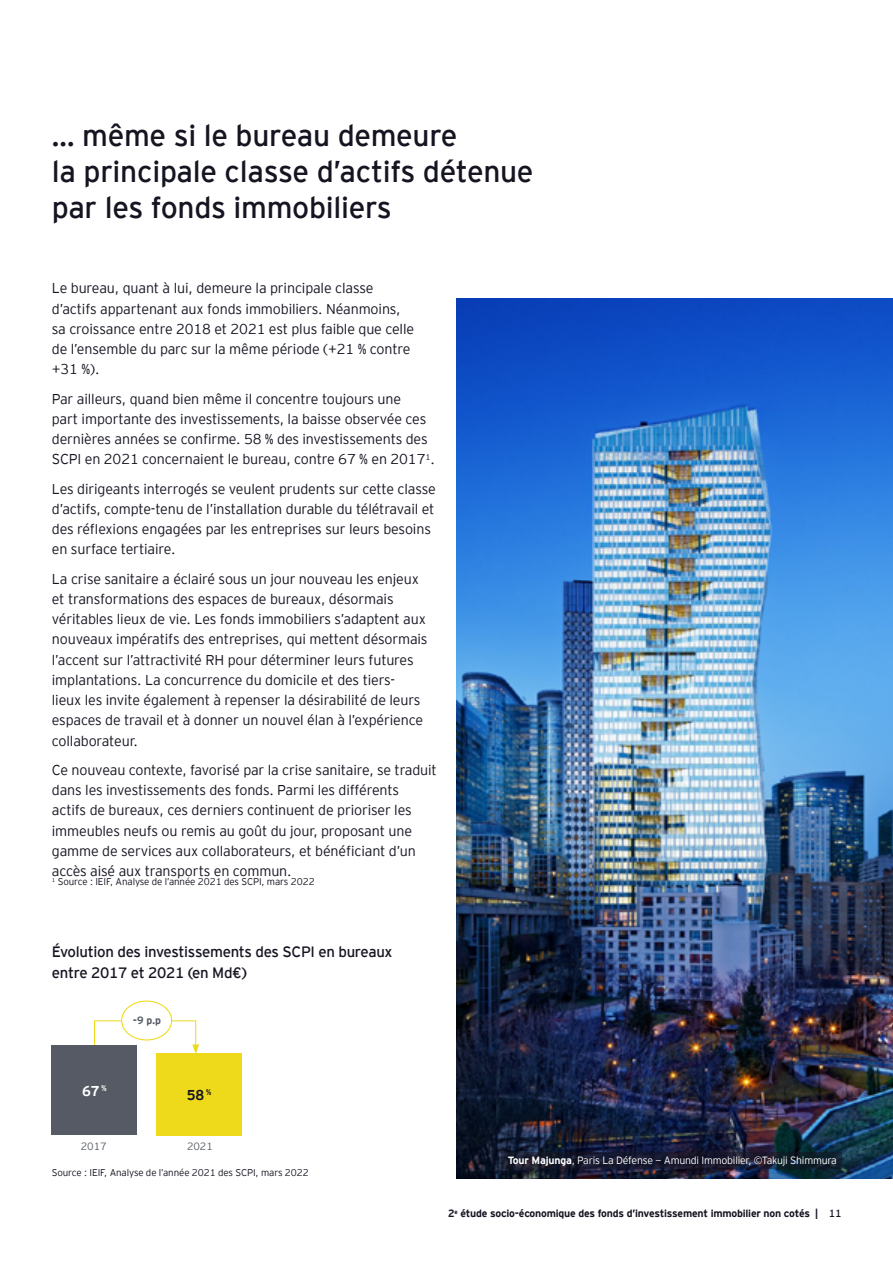
<style>
.page{position:relative;width:893px;height:1263px;background:#fff}
.page>*{position:absolute;margin:0;border:0;box-sizing:border-box;transform-origin:0 0}
.t1{font:30px/36px "EY Interstate";letter-spacing:-.01em;color:#151522}
.t2{font:15px/21px "EY Interstate";letter-spacing:-.02em;color:#151522}
.t3{font:300 14.25px/20.2px "EY Interstate";letter-spacing:-.01em;color:#151522}
.t4{font:700 14.25px "EY Interstate";color:#fff}
.t5{font:700 14.25px "EY Interstate";color:#151522}
.t6{font:700 10.5px "EY Interstate";letter-spacing:-.02em;color:#151522}
.t7{font:300 10.5px "EY Interstate";letter-spacing:-.02em;color:#fff}
.t8{font:300 10.5px "EY Interstate";letter-spacing:-.01em;color:#565a65}
.t9{font:700 10.5px "EY Interstate";color:#565a65}
.t10{font:10.5px "EY Interstate";color:#151522}
.t11{font:300 9.75px "EY Interstate";letter-spacing:-.01em;color:#151522}
.s1{font-weight:700}
</style>
<div class="page">
<img style="left:456px;top:299px;width:437px;height:879px">
<svg style="left:501px;top:1151px;width:340px;height:17px;background:#161b2e"></svg>
<hr style="left:94px;top:1021px;width:1px;height:89px;background:#eeda1b">
<svg style="left:192px;top:1021px;width:7px;height:32px"></svg>
<hr style="left:95px;top:1020px;width:101px;height:1px;background:#eeda1b">
<div style="left:122px;top:1001px;width:50px;height:39px;background:#fff;border-radius:50%"></div>
<div style="left:121px;top:1000px;width:51px;height:40px;border:1px solid #eeda1b;border-radius:50%"></div>
<div style="left:52px;top:1046px;width:85px;height:89px;background:#565a65"></div>
<div style="left:157px;top:1053px;width:85px;height:82px;background:#eeda1b"></div>
<h1 class="t1" style="left:52px;top:115px;width:483px">… même si le bureau demeure<br>la principale classe d’actifs détenue par les fonds immobiliers</h1>
<p class="t3" style="left:52px;top:277px;width:364px">Le bureau, quant à lui, demeure la principale classe d’actifs appartenant aux fonds immobiliers. Néanmoins, sa croissance entre 2018 et 2021 est plus faible que celle de l’ensemble du parc sur la même période (+21 % contre +31 %).</p>
<p class="t3" style="left:52px;top:388px;width:384px">Par ailleurs, quand bien même il concentre toujours une<br>part importante des investissements, la baisse observée ces dernières années se confirme. 58 % des investissements des SCPI en 2021 concernaient le bureau, contre 67 % en 2017<sup>1</sup>.</p>
<p class="t3" style="left:52px;top:478px;width:385px">Les dirigeants interrogés se veulent prudents sur cette classe d’actifs, compte-tenu de l’installation durable du télétravail et des réflexions engagées par les entreprises sur leurs besoins en surface tertiaire.</p>
<p class="t3" style="left:52px;top:568px;width:377px">La crise sanitaire a éclairé sous un jour nouveau les enjeux et transformations des espaces de bureaux, désormais véritables lieux de vie. Les fonds immobiliers s’adaptent aux nouveaux impératifs des entreprises, qui mettent désormais l’accent sur l’attractivité RH pour déterminer leurs futures implantations. La concurrence du domicile et des tiers&shy;lieux les invite également à repenser la désirabilité de leurs espaces de travail et à donner un nouvel élan à l’expérience collaborateur.</p>
<p class="t3" style="left:52px;top:759px;width:387px">Ce nouveau contexte, favorisé par la crise sanitaire, se traduit dans les investissements des fonds. Parmi les différents actifs de bureaux, ces derniers continuent de prioriser les immeubles neufs ou remis au goût du jour, proposant une gamme de services aux collaborateurs, et bénéficiant d’un accès aisé aux transports en commun.</p>
<p class="t11" style="left:52px;top:874px;width:264px"><sup>1</sup> Source : IEIF, Analyse de l’année 2021 des SCPI, mars 2022</p>
<p class="t2" style="left:52px;top:940px;width:342px">Évolution des investissements des SCPI en bureaux entre 2017 et 2021 (en Md€)</p>
<p class="t9" style="left:133px;top:1013px;width:30px">-9 p.p</p>
<p class="t4" style="left:82px;top:1081px;width:26px">67<sup>%</sup></p>
<p class="t5" style="left:187px;top:1084px;width:26px">58<sup>%</sup></p>
<p class="t8" style="left:81px;top:1139px;width:27px">2017</p>
<p class="t8" style="left:187px;top:1139px;width:27px">2021</p>
<p class="t11" style="left:52px;top:1166px;width:258px">Source : IEIF, Analyse de l’année 2021 des SCPI, mars 2022</p>
<p class="t7" style="left:508px;top:1153px;width:331px"><span class="s1">Tour Majunga</span>, Paris La Défense − Amundi Immobilier, ©Takuji Shimmura</p>
<p class="t6" style="left:448px;top:1206px;width:372px">2<sup>e</sup> étude socio-économique des fonds d’investissement immobilier non cotés |</p>
<p class="t10" style="left:829px;top:1206px;width:14px">11</p>
</div>
